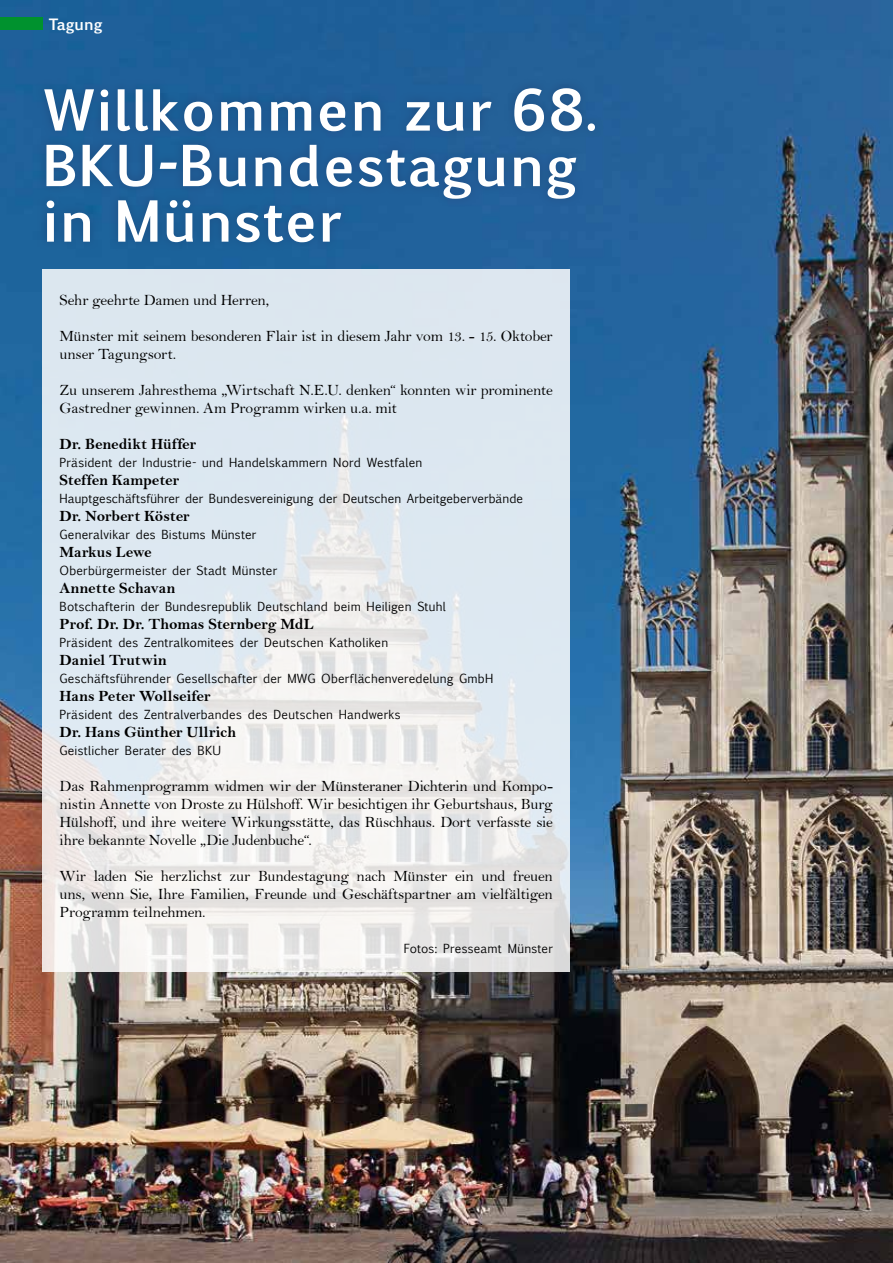
<style>
.page{position:relative;width:893px;height:1263px;background:#fff}
.page>*{position:absolute;margin:0;border:0;box-sizing:border-box;transform-origin:0 0}
.t1{font:700 54px/55.5px "Euphemia UCAS";letter-spacing:.025em;color:#fff}
.t2{font:15.75px/18px "Bell";letter-spacing:-.015em;color:#000}
.t3{font:15.75px "Bell MT Bold";letter-spacing:-.005em;color:#000}
.t4{font:15.75px "Bell MT Bold";letter-spacing:.02em;color:#000}
.t5{font:700 15px "Euphemia UCAS";color:#fff}
.t6{font:12px "Euphemia CAS";letter-spacing:.015em;color:#000}
</style>
<div class="page">
<img style="left:0;top:0;width:893px;height:1263px">
<div style="left:36px;top:79px;width:568px;height:172px;background:#1f5d96"></div>
<svg style="left:43px;top:269px;width:527px;height:702px;fill:#dde8f0"></svg>
<div style="left:0;top:17px;width:43px;height:13px;background:#00922e"></div>
<p class="t5" style="left:49px;top:13px;width:55px">Tagung</p>
<h1 class="t1" style="left:43px;top:83px;width:556px">Willkommen zur 68.<br>BKU-Bundestagung in Münster</h1>
<p class="t2" style="left:60px;top:291px;width:211px">Sehr geehrte Damen und Herren,</p>
<p class="t2" style="left:60px;top:327px;width:495px">Münster mit seinem besonderen Flair ist in diesem Jahr vom 13. - 15. Oktober unser Tagungsort.</p>
<p class="t2" style="left:60px;top:381px;width:495px">Zu unserem Jahresthema „Wirtschaft N.E.U. denken“ konnten wir prominente<br>Gastredner gewinnen. Am Programm wirken u.a. mit</p>
<p class="t3" style="left:60px;top:435px;width:138px">Dr. Benedikt Hüffer</p>
<p class="t6" style="left:60px;top:454px;width:364px">Präsident der Industrie- und Handelskammern Nord Westfalen</p>
<p class="t3" style="left:60px;top:471px;width:121px">Steffen Kampeter</p>
<p class="t6" style="left:60px;top:490px;width:465px">Hauptgeschäftsführer der Bundesvereinigung der Deutschen Arbeitgeberverbände</p>
<p class="t3" style="left:60px;top:507px;width:132px">Dr. Norbert Köster</p>
<p class="t6" style="left:60px;top:526px;width:198px">Generalvikar des Bistums Münster</p>
<p class="t3" style="left:60px;top:543px;width:94px">Markus Lewe</p>
<p class="t6" style="left:60px;top:562px;width:219px">Oberbürgermeister der Stadt Münster</p>
<p class="t3" style="left:60px;top:579px;width:117px">Annette Schavan</p>
<p class="t6" style="left:60px;top:598px;width:388px">Botschafterin der Bundesrepublik Deutschland beim Heiligen Stuhl</p>
<p class="t3" style="left:60px;top:615px;width:256px">Prof. Dr. Dr. Thomas Sternberg MdL</p>
<p class="t6" style="left:60px;top:634px;width:330px">Präsident des Zentralkomitees der Deutschen Katholiken</p>
<p class="t4" style="left:60px;top:651px;width:109px">Daniel Trutwin</p>
<p class="t6" style="left:60px;top:670px;width:435px">Geschäftsführender Gesellschafter der MWG Oberflächenveredelung GmbH</p>
<p class="t3" style="left:60px;top:687px;width:152px">Hans Peter Wollseifer</p>
<p class="t6" style="left:60px;top:706px;width:342px">Präsident des Zentralverbandes des Deutschen Handwerks</p>
<p class="t3" style="left:60px;top:723px;width:178px">Dr. Hans Günther Ullrich</p>
<p class="t6" style="left:60px;top:742px;width:163px">Geistlicher Berater des BKU</p>
<p class="t2" style="left:60px;top:777px;width:495px;text-align:justify">Das Rahmenprogramm widmen wir der Münsteraner Dichterin und Kompo&shy;nistin Annette von Droste zu Hülshoff. Wir besichtigen ihr Geburtshaus, Burg Hülshoff, und ihre weitere Wirkungsstätte, das Rüschhaus. Dort verfasste sie ihre bekannte Novelle „Die Judenbuche“.</p>
<p class="t2" style="left:60px;top:867px;width:495px;text-align:justify">Wir laden Sie herzlichst zur Bundestagung nach Münster ein und freuen uns, wenn Sie, Ihre Familien, Freunde und Geschäftspartner am vielfältigen Programm teilnehmen.</p>
<p class="t6" style="left:404px;top:940px;width:151px">Fotos: Presseamt Münster</p>
</div>
